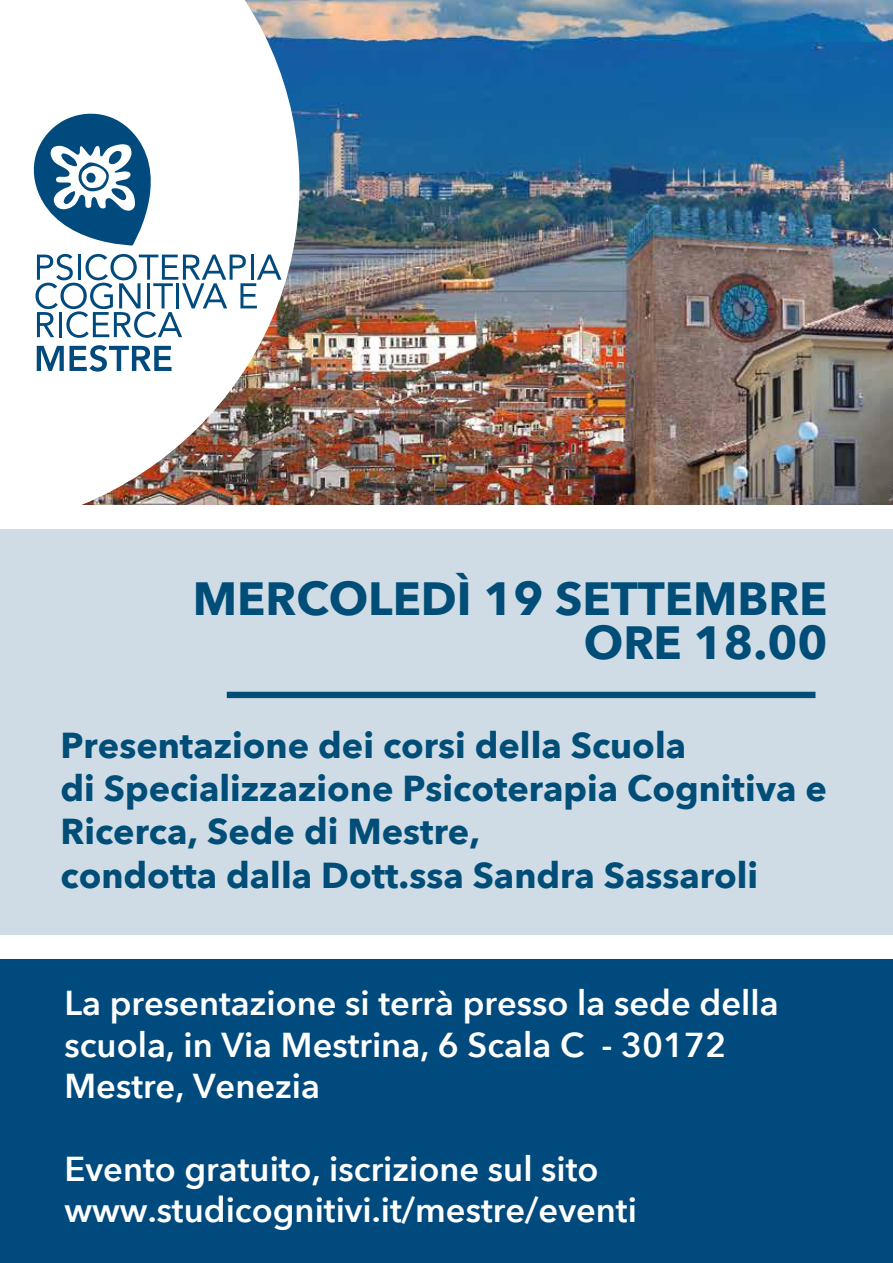
<style>
.page{position:relative;width:893px;height:1263px;background:#fff}
.page>*{position:absolute;margin:0;border:0;box-sizing:border-box;transform-origin:0 0}
.t1{font:700 46.5px/44.4px "Avenir Next";color:#004e78;text-align:right}
.t2{font:700 36px/43.2px "Avenir Next";color:#004e78}
.t3{font:600 34.5px/41.4px "Avenir Next";color:#fff}
</style>
<div class="page">
<img style="left:299px;top:0;width:594px;height:504px">
<div style="left:0;top:530px;width:893px;height:405px;background:#cfdce6"></div>
<div style="left:0;top:959px;width:893px;height:304px;background:#004a7d"></div>
<div style="left:227px;top:692px;width:588px;height:6px;background:#004e78"></div>
<img style="left:0;top:0;width:299px;height:530px">
<svg style="left:26px;top:108px;width:145px;height:137px"></svg>
<svg style="left:36px;top:254px;width:246px;height:84px"></svg>
<svg style="left:37px;top:345px;width:135px;height:27px"></svg>
<h1 class="t1" style="left:193px;top:575px;width:636px">MERCOLEDÌ 19 SETTEMBRE<br>ORE 18.00</h1>
<p class="t2" style="left:61px;top:723px;width:768px">Presentazione dei corsi della Scuola<br>di Specializzazione Psicoterapia Cognitiva e Ricerca, Sede di Mestre,<br>condotta dalla Dott.ssa Sandra Sassaroli</p>
<p class="t3" style="left:64px;top:981px;width:716px">La presentazione si terrà presso la sede della scuola, in Via Mestrina, 6 Scala C - 30172<br>Mestre, Venezia</p>
<p class="t3" style="left:64px;top:1147px;width:574px">Evento gratuito, iscrizione sul sito www.studicognitivi.it/mestre/eventi</p>
</div>
